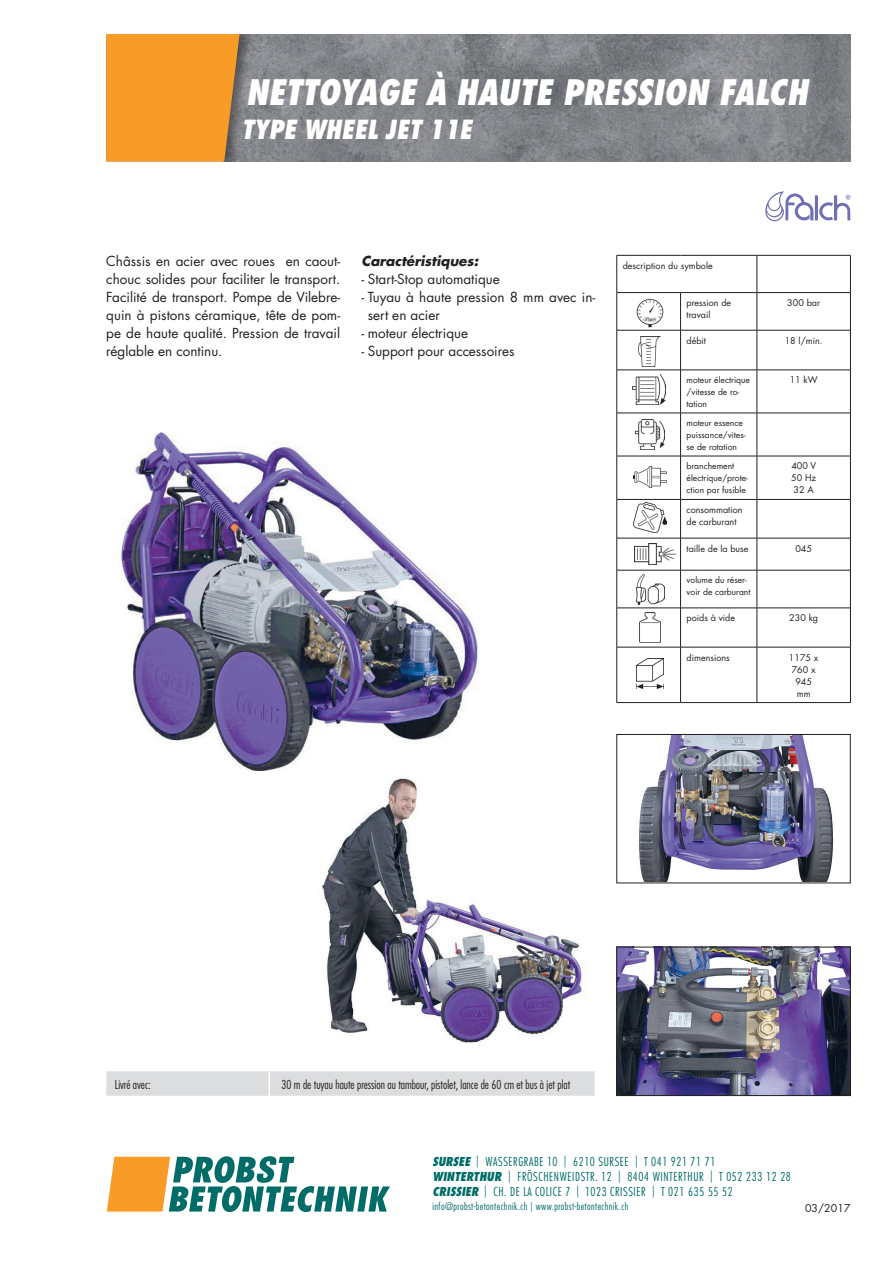
<style>
.page{position:relative;width:893px;height:1263px;background:#fff}
.page>*{position:absolute;margin:0;border:0;box-sizing:border-box;transform-origin:0 0}
._01_Headline{font:italic 800 condensed 34.2px "Futura LT Pro";color:#fff}
._02_Subline{font:italic 800 condensed 25.65px "Futura LT Pro";color:#fff}
.t1{font:13.5px/18px "Futura LT Pro";color:#231f20}
.t2{font:italic 700 13.5px "Futura LT Pro";color:#231f20}
.t3{font:300 condensed 12px/15px "Futura LT Pro";letter-spacing:.05em;color:#006c67}
._06_Tabelle_8_10pt{font:300 condensed 12px "Futura LT Pro";color:#231f20}
.t4{font:10.5px "Futura LT Pro";letter-spacing:.01em;color:#231f20}
.t5{font:300 condensed 10.2px "Futura LT Pro";letter-spacing:.04em;color:#006c67}
.t6{font:9px/12px "Futura LT Pro";color:#231f20}
.t7{font:8.55px/12px "Futura LT Pro";color:#231f20}
.s1{font-weight:800;font-style:italic}
</style>
<div class="page">
<img style="left:254px;top:34px;width:596px;height:128px">
<div style="left:106px;top:34px;width:148px;height:128px;background:#231f20;opacity:.5"></div>
<svg style="left:106px;top:34px;width:134px;height:128px;background:#ef982b"></svg>
<svg style="left:107px;top:1156px;width:283px;height:56px"></svg>
<img style="left:639px;top:736px;width:194px;height:145px">
<img style="left:619px;top:949px;width:229px;height:145px">
<hr style="left:617px;top:255px;width:64px;height:1px;background:#231f20">
<hr style="left:616px;top:255px;width:1px;height:37px;background:#231f20">
<hr style="left:681px;top:255px;width:76px;height:1px;background:#231f20">
<hr style="left:617px;top:292px;width:64px;height:1px;background:#231f20">
<hr style="left:616px;top:293px;width:1px;height:37px;background:#231f20">
<hr style="left:617px;top:330px;width:64px;height:1px;background:#231f20">
<hr style="left:616px;top:330px;width:1px;height:40px;background:#231f20">
<hr style="left:617px;top:370px;width:64px;height:1px;background:#231f20">
<hr style="left:616px;top:370px;width:1px;height:43px;background:#231f20">
<hr style="left:617px;top:413px;width:64px;height:1px;background:#231f20">
<hr style="left:616px;top:413px;width:1px;height:43px;background:#231f20">
<hr style="left:617px;top:456px;width:64px;height:1px;background:#231f20">
<hr style="left:616px;top:456px;width:1px;height:43px;background:#231f20">
<hr style="left:617px;top:499px;width:64px;height:1px;background:#231f20">
<hr style="left:616px;top:500px;width:1px;height:38px;background:#231f20">
<hr style="left:617px;top:538px;width:64px;height:1px;background:#231f20">
<hr style="left:616px;top:538px;width:1px;height:32px;background:#231f20">
<hr style="left:617px;top:570px;width:64px;height:1px;background:#231f20">
<hr style="left:616px;top:570px;width:1px;height:38px;background:#231f20">
<hr style="left:617px;top:608px;width:64px;height:1px;background:#231f20">
<hr style="left:616px;top:608px;width:1px;height:39px;background:#231f20">
<hr style="left:617px;top:647px;width:64px;height:1px;background:#231f20">
<hr style="left:616px;top:647px;width:1px;height:55px;background:#231f20">
<hr style="left:617px;top:702px;width:64px;height:1px;background:#231f20">
<hr style="left:681px;top:292px;width:76px;height:1px;background:#231f20">
<hr style="left:680px;top:293px;width:1px;height:37px;background:#231f20">
<hr style="left:681px;top:330px;width:76px;height:1px;background:#231f20">
<hr style="left:680px;top:330px;width:1px;height:40px;background:#231f20">
<hr style="left:681px;top:370px;width:76px;height:1px;background:#231f20">
<hr style="left:680px;top:370px;width:1px;height:43px;background:#231f20">
<hr style="left:681px;top:413px;width:76px;height:1px;background:#231f20">
<hr style="left:680px;top:413px;width:1px;height:43px;background:#231f20">
<hr style="left:681px;top:456px;width:76px;height:1px;background:#231f20">
<hr style="left:680px;top:456px;width:1px;height:43px;background:#231f20">
<hr style="left:681px;top:499px;width:76px;height:1px;background:#231f20">
<hr style="left:680px;top:500px;width:1px;height:38px;background:#231f20">
<hr style="left:681px;top:538px;width:76px;height:1px;background:#231f20">
<hr style="left:680px;top:538px;width:1px;height:32px;background:#231f20">
<hr style="left:681px;top:570px;width:76px;height:1px;background:#231f20">
<hr style="left:680px;top:570px;width:1px;height:38px;background:#231f20">
<hr style="left:681px;top:608px;width:76px;height:1px;background:#231f20">
<hr style="left:680px;top:608px;width:1px;height:39px;background:#231f20">
<hr style="left:681px;top:647px;width:76px;height:1px;background:#231f20">
<hr style="left:680px;top:647px;width:1px;height:55px;background:#231f20">
<hr style="left:681px;top:702px;width:76px;height:1px;background:#231f20">
<hr style="left:757px;top:255px;width:94px;height:1px;background:#231f20">
<hr style="left:757px;top:255px;width:1px;height:37px;background:#231f20">
<hr style="left:850px;top:255px;width:1px;height:37px;background:#231f20">
<hr style="left:757px;top:292px;width:94px;height:1px;background:#231f20">
<hr style="left:757px;top:293px;width:1px;height:37px;background:#231f20">
<hr style="left:850px;top:293px;width:1px;height:37px;background:#231f20">
<hr style="left:757px;top:330px;width:94px;height:1px;background:#231f20">
<hr style="left:757px;top:330px;width:1px;height:40px;background:#231f20">
<hr style="left:850px;top:330px;width:1px;height:40px;background:#231f20">
<hr style="left:757px;top:370px;width:94px;height:1px;background:#231f20">
<hr style="left:757px;top:370px;width:1px;height:43px;background:#231f20">
<hr style="left:850px;top:370px;width:1px;height:43px;background:#231f20">
<hr style="left:757px;top:413px;width:94px;height:1px;background:#231f20">
<hr style="left:757px;top:413px;width:1px;height:43px;background:#231f20">
<hr style="left:850px;top:413px;width:1px;height:43px;background:#231f20">
<hr style="left:757px;top:456px;width:94px;height:1px;background:#231f20">
<hr style="left:757px;top:456px;width:1px;height:43px;background:#231f20">
<hr style="left:850px;top:456px;width:1px;height:43px;background:#231f20">
<hr style="left:757px;top:499px;width:94px;height:1px;background:#231f20">
<hr style="left:757px;top:500px;width:1px;height:38px;background:#231f20">
<hr style="left:850px;top:500px;width:1px;height:38px;background:#231f20">
<hr style="left:757px;top:538px;width:94px;height:1px;background:#231f20">
<hr style="left:757px;top:538px;width:1px;height:32px;background:#231f20">
<hr style="left:850px;top:538px;width:1px;height:32px;background:#231f20">
<hr style="left:757px;top:570px;width:94px;height:1px;background:#231f20">
<hr style="left:757px;top:570px;width:1px;height:38px;background:#231f20">
<hr style="left:850px;top:570px;width:1px;height:38px;background:#231f20">
<hr style="left:757px;top:608px;width:94px;height:1px;background:#231f20">
<hr style="left:757px;top:608px;width:1px;height:39px;background:#231f20">
<hr style="left:850px;top:608px;width:1px;height:39px;background:#231f20">
<hr style="left:757px;top:647px;width:94px;height:1px;background:#231f20">
<hr style="left:757px;top:647px;width:1px;height:55px;background:#231f20">
<hr style="left:850px;top:647px;width:1px;height:55px;background:#231f20">
<hr style="left:757px;top:702px;width:94px;height:1px;background:#231f20">
<img style="left:636px;top:298px;width:28px;height:30px">
<img style="left:639px;top:336px;width:22px;height:30px">
<img style="left:632px;top:375px;width:33px;height:30px">
<img style="left:635px;top:420px;width:29px;height:30px">
<img style="left:634px;top:467px;width:33px;height:21px">
<img style="left:634px;top:503px;width:33px;height:30px">
<img style="left:635px;top:543px;width:41px;height:21px">
<img style="left:637px;top:574px;width:27px;height:30px">
<img style="left:639px;top:613px;width:22px;height:29px">
<img style="left:636px;top:659px;width:28px;height:29px">
<hr style="left:815px;top:195px;width:3px;height:25px;background:#716eb3">
<svg style="left:819px;top:195px;width:31px;height:25px"></svg>
<svg style="left:765px;top:191px;width:48px;height:30px"></svg>
<div style="left:106px;top:1071px;width:489px;height:25px;background:#dcdddf"></div>
<img style="left:118px;top:431px;width:361px;height:340px">
<img style="left:322px;top:778px;width:264px;height:264px">
<div style="left:617px;top:947px;width:233px;height:149px;border:1px solid #231f20"></div>
<div style="left:617px;top:734px;width:233px;height:149px;border:1px solid #231f20"></div>
<p class="_01_Headline" style="left:246px;top:70px;width:564px">NETTOYAGE À HAUTE PRESSION FALCH</p>
<p class="_02_Subline" style="left:241px;top:113px;width:232px">TYPE WHEEL JET 11E</p>
<p class="t1" style="left:106px;top:252px;width:235px;text-align:justify">Châssis en acier avec roues en caout&shy;chouc solides pour faciliter le transport.<br>Facilité de transport. Pompe de Vilebre&shy;quin à pistons céramique, tête de pom&shy;pe de haute qualité. Pression de travail réglable en continu.</p>
<p class="t2" style="left:361px;top:251px;width:118px">Caractéristiques:</p>
<p class="t1" style="left:361px;top:270px;width:140px">- Start-Stop automatique</p>
<p class="t1" style="left:368px;top:288px;width:229px;text-indent:-6px">- Tuyau à haute pression 8 mm avec in&shy;sert en acier</p>
<p class="t1" style="left:361px;top:324px;width:108px">- moteur électrique</p>
<p class="t1" style="left:361px;top:342px;width:155px">- Support pour accessoires</p>
<p class="t6" style="left:623px;top:259px;width:91px">description du symbole</p>
<p class="t6" style="left:687px;top:297px;width:46px">pression de travail</p>
<p class="t6" style="left:787px;top:297px;width:34px">300 bar</p>
<p class="t6" style="left:687px;top:334px;width:21px">débit</p>
<p class="t6" style="left:785px;top:334px;width:39px">18 l/min.</p>
<p class="t7" style="left:687px;top:374px;width:65px">moteur électrique /vitesse de ro&shy;tation</p>
<p class="t6" style="left:790px;top:374px;width:29px">11 kW</p>
<p class="t7" style="left:687px;top:417px;width:60px">moteur essence puissance/vites&shy;se de rotation</p>
<p class="t7" style="left:687px;top:460px;width:63px">branchement électrique/prote&shy;ction par fusible</p>
<p class="t6" style="left:791px;top:460px;width:26px">400 V</p>
<p class="t6" style="left:791px;top:472px;width:26px">50 Hz</p>
<p class="t6" style="left:794px;top:484px;width:22px">32 A</p>
<p class="t6" style="left:687px;top:503px;width:57px">consommation de carburant</p>
<p class="t6" style="left:687px;top:542px;width:63px">taille de la buse</p>
<p class="t6" style="left:795px;top:542px;width:18px">045</p>
<p class="t7" style="left:687px;top:574px;width:65px">volume du réser&shy;voir de carburant</p>
<p class="t6" style="left:687px;top:612px;width:50px">poids à vide</p>
<p class="t6" style="left:789px;top:612px;width:30px">230 kg</p>
<p class="t6" style="left:687px;top:651px;width:45px">dimensions</p>
<p class="t6" style="left:789px;top:651px;width:31px">1175 x</p>
<p class="t6" style="left:792px;top:663px;width:25px">760 x</p>
<p class="t6" style="left:795px;top:675px;width:18px">945</p>
<p class="t6" style="left:797px;top:687px;width:15px">mm</p>
<p class="_06_Tabelle_8_10pt" style="left:115px;top:1076px;width:38px">Livré avec:</p>
<p class="_06_Tabelle_8_10pt" style="left:281px;top:1076px;width:290px">30 m de tuyau haute pression au tambour, pistolet, lance de 60 cm et bus à jet plat</p>
<p class="t3" style="left:432px;top:1154px;width:360px"><span class="s1">SURSEE</span> | WASSERGRABE 10 | 6210 SURSEE | T 041 921 71 71<br><span class="s1">WINTERTHUR</span> | FRÖSCHENWEIDSTR. 12 | 8404 WINTERTHUR | T 052 233 12 28<br><span class="s1">CRISSIER</span> | CH. DE LA COLICE 7 | 1023 CRISSIER | T 021 635 55 52</p>
<p class="t5" style="left:432px;top:1200px;width:197px">info@probst-betontechnik.ch | www.probst-betontechnik.ch</p>
<p class="t4" style="left:805px;top:1201px;width:47px">03/2017</p>
</div>
